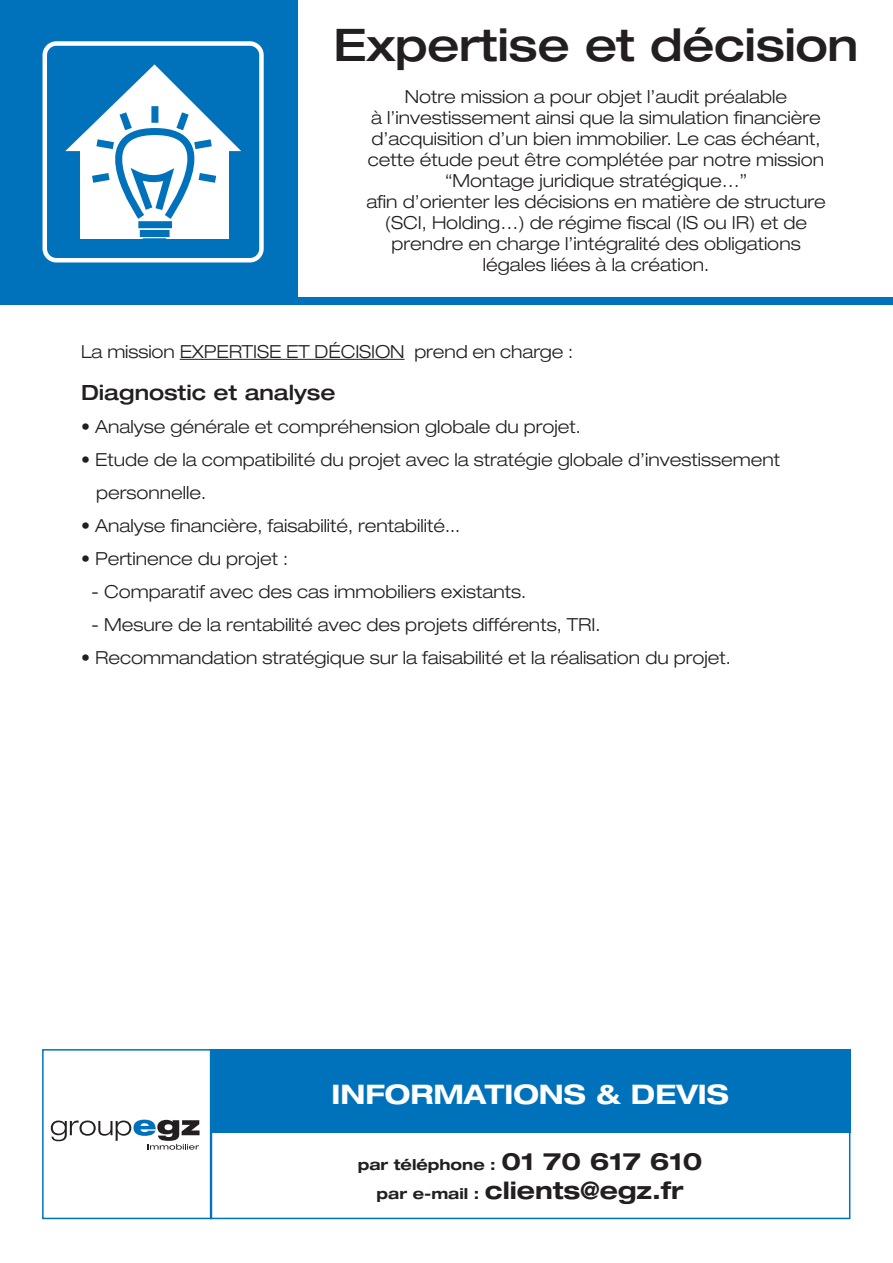
<style>
.page{position:relative;width:893px;height:1263px;background:#fff}
.page>*{position:absolute;margin:0;border:0;box-sizing:border-box;transform-origin:0 0}
.t1{font:500 expanded 45px "Helvetica Neue";letter-spacing:-.01em;color:#231f20}
.t2{font:700 expanded 27px "Helvetica Neue";color:#fff}
.t3{font:700 expanded 24px "Helvetica Neue";color:#231f20}
.t4{font:500 expanded 21px "Helvetica Neue";color:#231f20}
.t5{font:300 expanded 18px "Helvetica Neue";color:#231f20}
.t6{font:700 expanded 15px "Helvetica Neue";color:#231f20}
.s1{font-size:24px}
.s2{font-size:15px}
</style>
<div class="page">
<div style="left:0;top:297px;width:893px;height:7px;background:#0072bc"></div>
<div style="left:0;top:0;width:298px;height:298px;background:#0072bc"></div>
<div style="left:42px;top:1049px;width:170px;height:170px;border:2px solid #0072bc"></div>
<div style="left:210px;top:1049px;width:640px;height:170px;border:2px solid #0072bc"></div>
<div style="left:211px;top:1049px;width:639px;height:84px;background:#0072bc"></div>
<svg style="left:51px;top:1119px;width:149px;height:31px"></svg>
<hr style="left:180px;top:359px;width:225px;height:1px;background:#231f20">
<div style="left:43px;top:41px;width:221px;height:221px;border:4px solid #fff;border-radius:12px"></div>
<svg style="left:65px;top:64px;width:176px;height:175px"></svg>
<p class="t1" style="left:334px;top:17px;width:526px">Expertise et décision</p>
<p class="t5" style="left:405px;top:86px;width:384px">Notre mission a pour objet l’audit préalable</p>
<p class="t5" style="left:371px;top:107px;width:451px">à l’investissement ainsi que la simulation financière</p>
<p class="t5" style="left:371px;top:128px;width:450px">d’acquisition d’un bien immobilier. Le cas échéant,</p>
<p class="t5" style="left:368px;top:149px;width:458px">cette étude peut être complétée par notre mission</p>
<p class="t5" style="left:445px;top:170px;width:303px">“Montage juridique stratégique…”</p>
<p class="t5" style="left:366px;top:191px;width:461px">afin d’orienter les décisions en matière de structure</p>
<p class="t5" style="left:385px;top:212px;width:424px">(SCI, Holding…) de régime fiscal (IS ou IR) et de</p>
<p class="t5" style="left:391px;top:233px;width:411px">prendre en charge l’intégralité des obligations</p>
<p class="t5" style="left:483px;top:254px;width:228px">légales liées à la création.</p>
<p class="t5" style="left:81px;top:340px;width:494px">La mission EXPERTISE ET DÉCISION prend en charge :</p>
<p class="t4" style="left:81px;top:379px;width:256px">Diagnostic et analyse</p>
<p class="t5" style="left:81px;top:415px;width:501px">• Analyse générale et compréhension globale du projet.</p>
<p class="t5" style="left:81px;top:448px;width:700px">• Etude de la compatibilité du projet avec la stratégie globale d’investissement</p>
<p class="t5" style="left:96px;top:481px;width:111px">personnelle.</p>
<p class="t5" style="left:81px;top:514px;width:381px">• Analyse financière, faisabilité, rentabilité...</p>
<p class="t5" style="left:81px;top:547px;width:209px">• Pertinence du projet :</p>
<p class="t5" style="left:91px;top:580px;width:436px">- Comparatif avec des cas immobiliers existants.</p>
<p class="t5" style="left:91px;top:613px;width:511px">- Mesure de la rentabilité avec des projets différents, TRI.</p>
<p class="t5" style="left:81px;top:646px;width:651px">• Recommandation stratégique sur la faisabilité et la réalisation du projet.</p>
<p class="t2" style="left:332px;top:1078px;width:399px">INFORMATIONS &amp; DEVIS</p>
<p class="t6" style="left:358px;top:1155px;width:346px">par téléphone : <span class="s1">01 70 617 610</span></p>
<p class="t3" style="left:377px;top:1175px;width:308px"><span class="s2">par e-mail :</span> clients@egz.fr</p>
</div>
